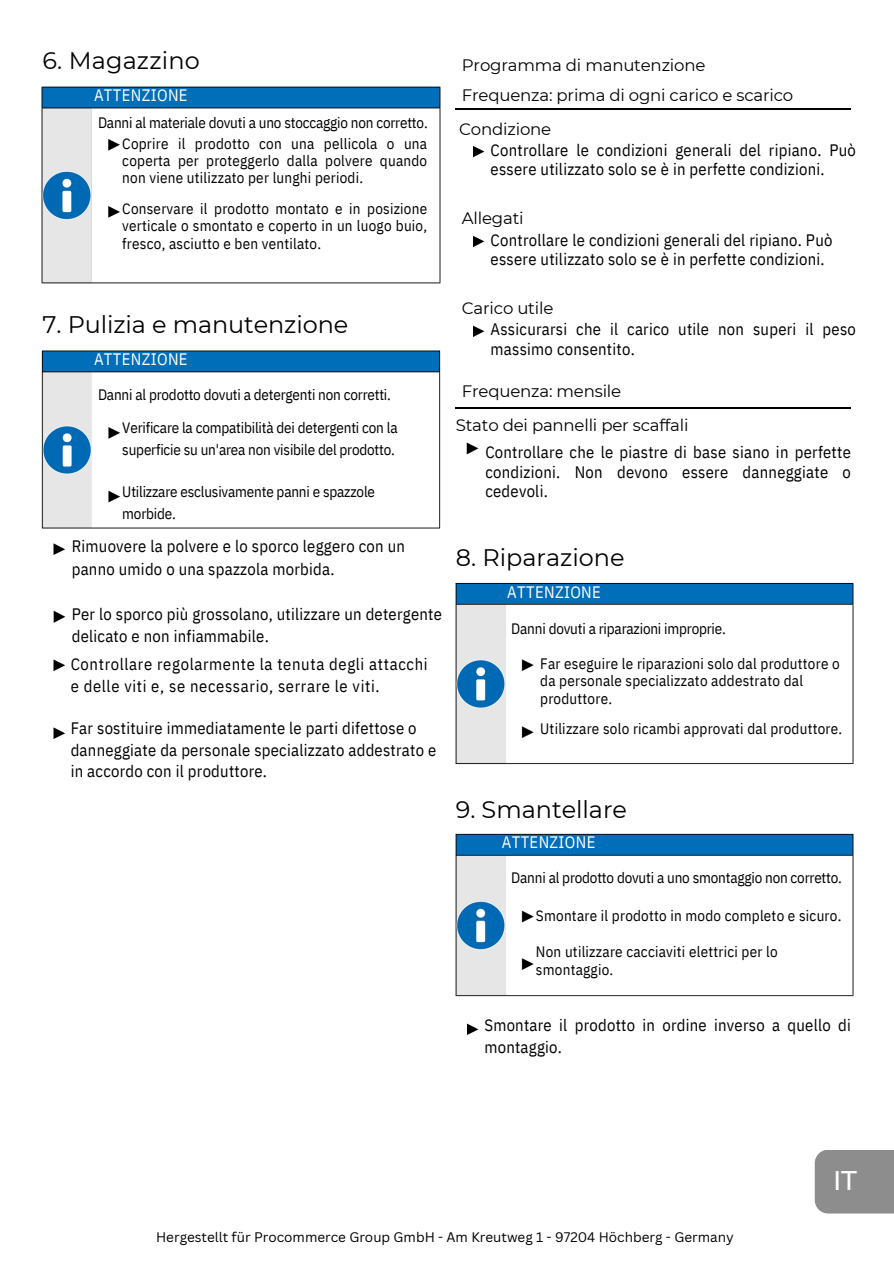
<style>
.page{position:relative;width:894px;height:1264px;background:#fff}
.page>*{position:absolute;margin:0;border:0;box-sizing:border-box;transform-origin:0 0}
.t1{font:500 27px "Montserrat";color:#fff}
.t2{font:24px "Montserrat";color:#000}
.t3{font:16.5px/19.2px "IBM Plex Sans Cond";letter-spacing:.015em;color:#000}
.t4{font:16.5px/30.3px "Montserrat";letter-spacing:-.01em;color:#000}
.t5{font:16.5px/21.3px "IBM Plex Sans Cond";letter-spacing:.04em;color:#000}
.t6{font:16.5px "IBM Plex Sans Cond";letter-spacing:.02em;color:#fff}
.t7{font:15px/17.1px "IBM Plex Sans Cond";letter-spacing:.015em;color:#000;text-align:justify}
.t8{font:15px/21.3px "IBM Plex Sans Cond";letter-spacing:-.01em;color:#000}
.t9{font:13.5px "Canva Sans";color:#000}
</style>
<div class="page">
<svg style="left:53px;top:543px;width:12px;height:12px"></svg>
<svg style="left:53px;top:659px;width:12px;height:12px"></svg>
<svg style="left:53px;top:727px;width:12px;height:12px"></svg>
<img style="left:53px;top:610px;width:13px;height:13px">
<img style="left:41px;top:86px;width:400px;height:198px">
<img style="left:41px;top:350px;width:400px;height:179px">
<svg style="left:467px;top:1023px;width:11px;height:12px"></svg>
<svg style="left:473px;top:146px;width:11px;height:11px"></svg>
<svg style="left:473px;top:236px;width:11px;height:11px"></svg>
<svg style="left:473px;top:325px;width:11px;height:12px"></svg>
<hr style="left:455px;top:108px;width:395px;height:2px;background:#000">
<hr style="left:455px;top:407px;width:395px;height:1px;background:#000">
<img style="left:466px;top:442px;width:13px;height:13px">
<img style="left:455px;top:582px;width:399px;height:183px">
<img style="left:455px;top:833px;width:399px;height:164px">
<div style="left:122px;top:426px;width:308px;height:56px;background:#fff"></div>
<div style="left:814px;top:1150px;width:79px;height:63px;background:#8e8d8d"></div>
<h4 class="t2" style="left:42px;top:46px;width:159px">6. Magazzino</h4>
<h4 class="t6" style="left:94px;top:84px;width:95px">ATTENZIONE</h4>
<h4 class="t8" style="left:98px;top:112px;width:331px">Danni al materiale dovuti a uno stoccaggio non corretto.</h4>
<h2 class="t7" style="left:122px;top:135px;width:306px">Coprire il prodotto con una pellicola o una coperta per proteggerlo dalla polvere quando non viene utilizzato per lunghi periodi.</h2>
<p class="t7" style="left:122px;top:200px;width:306px">Conservare il prodotto montato e in posizione verticale o smontato e coperto in un luogo buio, fresco, asciutto e ben ventilato.</p>
<h4 class="t2" style="left:42px;top:310px;width:307px">7. Pulizia e manutenzione</h4>
<h4 class="t6" style="left:94px;top:348px;width:95px">ATTENZIONE</h4>
<h4 class="t8" style="left:98px;top:383px;width:294px">Danni al prodotto dovuti a detergenti non corretti.</h4>
<h4 class="t8" style="left:122px;top:417px;width:277px">Verificare la compatibilità dei detergenti con la superficie su un'area non visibile del prodotto.</h4>
<h4 class="t8" style="left:122px;top:481px;width:254px">Utilizzare esclusivamente panni e spazzole morbide.</h4>
<h3 class="t3" style="left:72px;top:534px;width:334px;line-height:22.5px">Rimuovere la polvere e lo sporco leggero con un panno umido o una spazzola morbida.</h3>
<h4 class="t3" style="left:72px;top:602px;width:371px;line-height:22.5px">Per lo sporco più grossolano, utilizzare un detergente delicato e non infiammabile.</h4>
<h4 class="t5" style="left:71px;top:653px;width:358px">Controllare regolarmente la tenuta degli attacchi e delle viti e, se necessario, serrare le viti.</h4>
<h4 class="t3" style="left:71px;top:717px;width:367px;line-height:21.3px">Far sostituire immediatamente le parti difettose o danneggiate da personale specializzato addestrato e in accordo con il produttore.</h4>
<h2 class="t4" style="left:462px;top:50px;width:333px">Programma di manutenzione<br>Frequenza: prima di ogni carico e scarico</h2>
<p class="t4" style="left:459px;top:114px;width:93px">Condizione</p>
<h2 class="t3" style="left:490px;top:140px;width:367px">Controllare le condizioni generali del ripiano. Può essere utilizzato solo se è in perfette condizioni.</h2>
<h4 class="t4" style="left:462px;top:203px;width:63px">Allegati</h4>
<p class="t3" style="left:490px;top:230px;width:343px">Controllare le condizioni generali del ripiano. Può essere utilizzato solo se è in perfette condizioni.</p>
<h4 class="t4" style="left:462px;top:293px;width:93px">Carico utile</h4>
<h3 class="t3" style="left:490px;top:319px;width:366px;line-height:20.2px">Assicurarsi che il carico utile non superi il peso massimo consentito.</h3>
<p class="t4" style="left:462px;top:376px;width:161px">Frequenza: mensile</p>
<h4 class="t4" style="left:455px;top:409px;width:234px">Stato dei pannelli per scaffali</h4>
<h4 class="t3" style="left:485px;top:442px;width:367px;text-align:justify">Controllare che le piastre di base siano in perfette condizioni. Non devono essere danneggiate o cedevoli.</h4>
<h4 class="t2" style="left:455px;top:543px;width:170px">8. Riparazione</h4>
<h4 class="t6" style="left:507px;top:580px;width:95px">ATTENZIONE</h4>
<h3 class="t8" style="left:511px;top:617px;width:216px">Danni dovuti a riparazioni improprie.</h3>
<h4 class="t7" style="left:540px;top:654px;width:301px;line-height:17.5px;text-align:left">Far eseguire le riparazioni solo dal produttore o da personale specializzato addestrato dal produttore.</h4>
<h4 class="t7" style="left:540px;top:719px;width:303px">Utilizzare solo ricambi approvati dal produttore.</h4>
<h4 class="t2" style="left:455px;top:794px;width:173px">9. Smantellare</h4>
<h4 class="t6" style="left:501px;top:830px;width:95px">ATTENZIONE</h4>
<p class="t8" style="left:511px;top:866px;width:332px">Danni al prodotto dovuti a uno smontaggio non corretto.</p>
<h4 class="t7" style="left:536px;top:906px;width:307px">Smontare il prodotto in modo completo e sicuro.</h4>
<p class="t7" style="left:536px;top:942px;width:243px;line-height:18px">Non utilizzare cacciaviti elettrici per lo smontaggio.</p>
<h4 class="t3" style="left:484px;top:1013px;width:368px;line-height:22.5px">Smontare il prodotto in ordine inverso a quello di montaggio.</h4>
<h3 class="t1" style="left:832px;top:1163px;width:26px">IT</h3>
<h2 class="t9" style="left:156px;top:1227px;width:579px">Hergestellt für Procommerce Group GmbH - Am Kreutweg 1 - 97204 Höchberg - Germany</h2>
</div>
